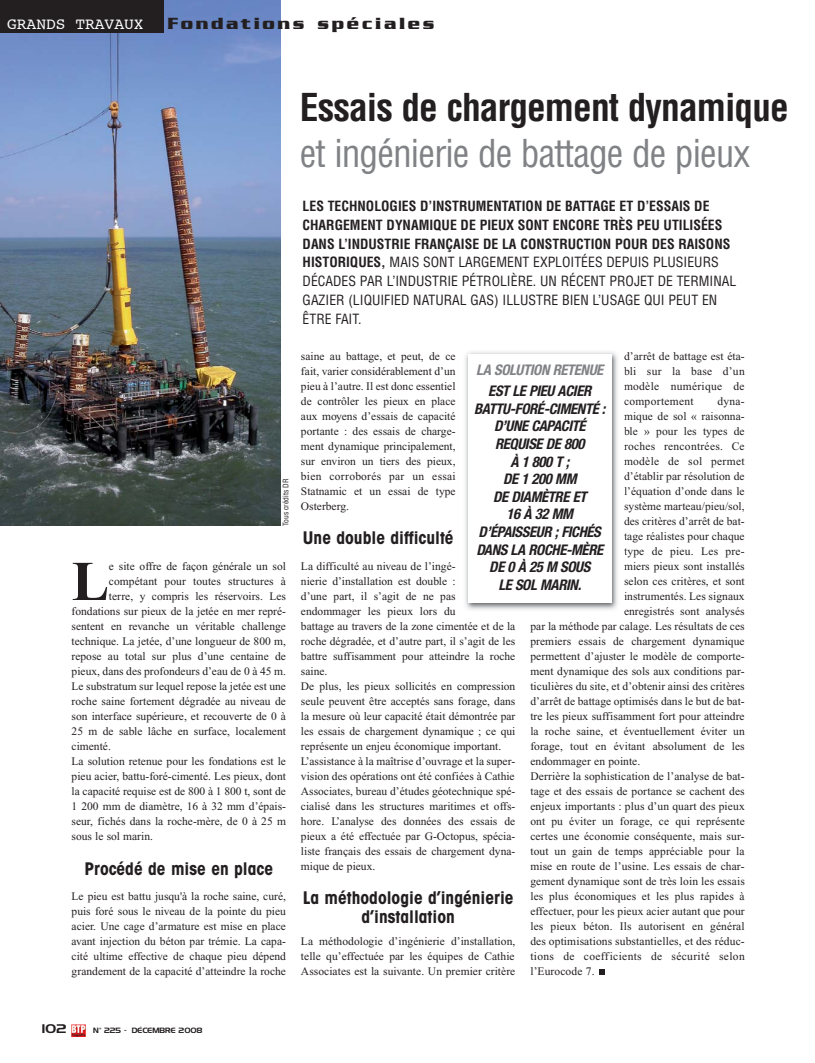
<style>
.page{position:relative;width:815px;height:1063px;background:#fff}
.page>*{position:absolute;margin:0;border:0;box-sizing:border-box;transform-origin:0 0}
.t1{font:700 56.12px "Times New Roman";color:#231f20}
.t2{font:condensed 37.5px "Helvetica";letter-spacing:-.025em;color:#808285}
.t3{font:700 condensed 37.5px "Helvetica";letter-spacing:-.025em;color:#231f20}
.t4{font:700 condensed 17.5px/18.8px "Avant Garde";color:#231f20;text-align:center}
.t5{font:700 17.5px "Serpentine";letter-spacing:.155em;color:#231f20}
.t6{font:16.25px "Courier";color:#fff}
.t7{font:italic 700 condensed 14.62px/17.6px "Helvetica Neue";letter-spacing:-.025em;color:#231f20;text-align:center}
.t8{font:italic 700 condensed 14.62px "Helvetica Neue";color:#808285}
.t9{font:700 condensed 13.75px/18.8px "Helvetica";color:#231f20}
.t10{font:11.5px/15px "Times New Roman";color:#231f20;text-align:justify}
.t11{font:11.5px "Times New Roman";letter-spacing:.025em;color:#231f20}
.t12{font:11.5px "Times New Roman";letter-spacing:.03em;color:#231f20}
.t13{font:11.25px "Hancock Park Laser";color:#231f20;scale:1.15 1}
.t14{font:condensed 7.5px "Helvetica";color:#231f20}
.t15{font:6.88px "Hancock Park Laser";color:#231f20;scale:1.05 1}
.s1{font-weight:400}
</style>
<div class="page">
<svg style="left:599px;top:970px;width:5px;height:5px"></svg>
<img style="left:0;top:0;width:281px;height:525px">
<img style="left:71px;top:1024px;width:15px;height:12px">
<div style="left:0;top:0;width:163px;height:32px;background:#231f20"></div>
<img style="left:465px;top:352px;width:153px;height:258px">
<svg style="left:624px;top:401px;width:1px;height:49px"></svg>
<svg style="left:624px;top:476px;width:1px;height:48px"></svg>
<svg style="left:624px;top:534px;width:1px;height:51px"></svg>
<div style="left:468px;top:354px;width:143px;height:249px;background:#fff"></div>
<h3 class="t6" style="left:7px;top:17px;width:138px">GRANDS TRAVAUX</h3>
<h3 class="t5" style="left:167px;top:18px;width:269px">Fondations spéciales</h3>
<p class="t14" style="left:283px;top:526px;width:49px;rotate:-90deg">Tous crédits DR</p>
<h1 class="t1" style="left:72px;top:562px;width:39px">L</h1>
<p class="t10" style="left:109px;top:560px;width:179px">e site offre de façon générale un sol</p>
<p class="t10" style="left:109px;top:575px;width:179px">compétant pour toutes structures à</p>
<p class="t10" style="left:109px;top:590px;width:179px">terre, y compris les réservoirs. Les</p>
<p class="t10" style="left:72px;top:605px;width:216px">fondations sur pieux de la jetée en mer repré-</p>
<p class="t10" style="left:72px;top:620px;width:216px">sentent en revanche un véritable challenge</p>
<p class="t10" style="left:72px;top:635px;width:216px">technique. La jetée, d’une longueur de 800 m,</p>
<p class="t10" style="left:72px;top:650px;width:216px">repose au total sur plus d’une centaine de</p>
<p class="t10" style="left:72px;top:665px;width:216px">pieux, dans des profondeurs d’eau de 0 à 45 m.</p>
<p class="t10" style="left:72px;top:680px;width:216px">Le substratum sur lequel repose la jetée est une</p>
<p class="t10" style="left:72px;top:695px;width:216px">roche saine fortement dégradée au niveau de</p>
<p class="t10" style="left:72px;top:710px;width:216px">son interface supérieure, et recouverte de 0 à</p>
<p class="t10" style="left:72px;top:725px;width:216px">25 m de sable lâche en surface, localement</p>
<p class="t10" style="left:72px;top:740px;width:41px">cimenté.</p>
<p class="t10" style="left:72px;top:755px;width:216px">La solution retenue pour les fondations est le</p>
<p class="t10" style="left:72px;top:770px;width:216px">pieu acier, battu-foré-cimenté. Les pieux, dont</p>
<p class="t10" style="left:72px;top:785px;width:216px">la capacité requise est de 800 à 1 800 t, sont de</p>
<p class="t10" style="left:72px;top:800px;width:216px">1 200 mm de diamètre, 16 à 32 mm d’épais-</p>
<p class="t10" style="left:72px;top:815px;width:216px">seur, fichés dans la roche-mère, de 0 à 25 m</p>
<p class="t10" style="left:72px;top:830px;width:83px">sous le sol marin.</p>
<h3 class="t4" style="left:85px;top:861px;width:190px">Procédé de mise en place</h3>
<p class="t10" style="left:72px;top:890px;width:216px">Le pieu est battu jusqu'à la roche saine, curé, puis foré sous le niveau de la pointe du pieu acier. Une cage d’armature est mise en place avant injection du béton par trémie. La capa&shy;cité ultime effective de chaque pieu dépend grandement de la capacité d’atteindre la roche</p>
<h2 class="t3" style="left:300px;top:93px;width:491px">Essais de chargement dynamique</h2>
<h2 class="t2" style="left:300px;top:139px;width:452px">et ingénierie de battage de pieux</h2>
<p class="t9" style="left:303px;top:198px;width:435px">LES TECHNOLOGIES D’INSTRUMENTATION DE BATTAGE ET D’ESSAIS DE CHARGEMENT DYNAMIQUE DE PIEUX SONT ENCORE TRÈS PEU UTILISÉES DANS L’INDUSTRIE FRANÇAISE DE LA CONSTRUCTION POUR DES RAISONS HISTORIQUES, <span class="s1">MAIS SONT LARGEMENT EXPLOITÉES DEPUIS PLUSIEURS DÉCADES PAR L’INDUSTRIE PÉTROLIÈRE. UN RÉCENT PROJET DE TERMINAL GAZIER (LIQUIFIED NATURAL GAS) ILLUSTRE BIEN L’USAGE QUI PEUT EN ÊTRE FAIT.</span></p>
<p class="t10" style="left:301px;top:350px;width:156px">saine au battage, et peut, de ce fait, varier considérablement d’un pieu à l’autre. Il est donc essentiel de contrôler les pieux en place aux moyens d’essais de capacité portante : des essais de charge&shy;ment dynamique principalement, sur environ un tiers des pieux, bien corroborés par un essai Statnamic et un essai de type Osterberg.</p>
<h3 class="t4" style="left:303px;top:530px;width:152px">Une double difficulté</h3>
<p class="t10" style="left:301px;top:560px;width:216px;text-align:left">La difficulté au niveau de l’ingé-<br>nierie d’installation est double :<br>d’une part, il s’agit de ne pas endommager les pieux lors du<br>battage au travers de la zone cimentée et de la roche dégradée, et d’autre part, il s’agit de les battre suffisamment pour atteindre la roche saine.<br>De plus, les pieux sollicités en compression seule peuvent être acceptés sans forage, dans la mesure où leur capacité était démontrée par les essais de chargement dynamique ; ce qui représente un enjeu économique important.<br>L’assistance à la maîtrise d’ouvrage et la super&shy;vision des opérations ont été confiées à Cathie Associates, bureau d’études géotechnique spé&shy;cialisé dans les structures maritimes et offs&shy;hore. L’analyse des données des essais de pieux a été effectuée par G-Octopus, spécia&shy;liste français des essais de chargement dyna&shy;mique de pieux.</p>
<h3 class="t4" style="left:303px;top:890px;width:212px">La méthodologie d’ingénierie d’installation</h3>
<p class="t10" style="left:301px;top:935px;width:216px">La méthodologie d’ingénierie d’installation, telle qu’effectuée par les équipes de Cathie Associates est la suivante. Un premier critère</p>
<p class="t10" style="left:624px;top:350px;width:122px">d’arrêt de battage est éta&shy;bli sur la base d’un modèle numérique de comportement</p>
<p class="t8" style="left:476px;top:365px;width:131px">LA SOLUTION RETENUE</p>
<p class="t7" style="left:474px;top:383px;width:136px">EST LE PIEU ACIER<br>BATTU-FORÉ-CIMENTÉ :<br>D’UNE CAPACITÉ<br>REQUISE DE 800<br>À 1 800 T ;<br>DE 1 200 MM<br>DE DIAMÈTRE ET<br>16 À 32 MM<br>D’ÉPAISSEUR ;FICHÉS<br>DANS LA ROCHE-MÈRE<br>DE 0 À 25 M SOUS<br>LE SOL MARIN.</p>
<p class="t10" style="left:717px;top:395px;width:29px">dyna-</p>
<p class="t10" style="left:624px;top:410px;width:122px">mique de sol « raisonna-</p>
<p class="t10" style="left:624px;top:425px;width:122px">ble » pour les types de</p>
<p class="t11" style="left:624px;top:442px;width:122px">roches rencontrées. Ce</p>
<p class="t11" style="left:624px;top:457px;width:122px">modèle de sol permet</p>
<p class="t10" style="left:624px;top:470px;width:122px">d’établir par résolution de</p>
<p class="t10" style="left:624px;top:485px;width:122px">l’équation d’onde dans le</p>
<p class="t10" style="left:624px;top:500px;width:122px">système marteau/pieu/sol,</p>
<p class="t10" style="left:624px;top:515px;width:122px">des critères d’arrêt de bat-</p>
<p class="t10" style="left:624px;top:530px;width:122px">tage réalistes pour chaque</p>
<p class="t10" style="left:624px;top:545px;width:122px">type de pieu. Les pre-</p>
<p class="t10" style="left:624px;top:560px;width:122px">miers pieux sont installés</p>
<p class="t10" style="left:624px;top:575px;width:122px">selon ces critères, et sont</p>
<p class="t10" style="left:624px;top:590px;width:122px">instrumentés. Les signaux</p>
<p class="t10" style="left:624px;top:605px;width:122px">enregistrés sont analysés</p>
<p class="t10" style="left:530px;top:620px;width:216px">par la méthode par calage. Les résultats de ces</p>
<p class="t10" style="left:530px;top:635px;width:216px">premiers essais de chargement dynamique</p>
<p class="t10" style="left:530px;top:650px;width:216px">permettent d’ajuster le modèle de comporte-</p>
<p class="t10" style="left:530px;top:665px;width:216px">ment dynamique des sols aux conditions par-</p>
<p class="t10" style="left:530px;top:680px;width:216px">ticulières du site, et d’obtenir ainsi des critères</p>
<p class="t10" style="left:530px;top:695px;width:216px">d’arrêt de battage optimisés dans le but de bat-</p>
<p class="t10" style="left:530px;top:710px;width:216px">tre les pieux suffisamment fort pour atteindre</p>
<p class="t10" style="left:530px;top:725px;width:216px">la roche saine, et éventuellement éviter un</p>
<p class="t10" style="left:530px;top:740px;width:216px">forage, tout en évitant absolument de les</p>
<p class="t10" style="left:530px;top:755px;width:111px">endommager en pointe.</p>
<p class="t10" style="left:530px;top:770px;width:216px">Derrière la sophistication de l’analyse de bat-</p>
<p class="t10" style="left:530px;top:785px;width:216px">tage et des essais de portance se cachent des</p>
<p class="t10" style="left:530px;top:800px;width:216px">enjeux importants : plus d’un quart des pieux</p>
<p class="t10" style="left:530px;top:815px;width:216px">ont pu éviter un forage, ce qui représente</p>
<p class="t10" style="left:530px;top:830px;width:216px">certes une économie conséquente, mais sur-</p>
<p class="t10" style="left:530px;top:845px;width:216px">tout un gain de temps appréciable pour la</p>
<p class="t10" style="left:530px;top:860px;width:216px">mise en route de l’usine. Les essais de char-</p>
<p class="t10" style="left:530px;top:875px;width:216px">gement dynamique sont de très loin les essais</p>
<p class="t10" style="left:530px;top:890px;width:216px">les plus économiques et les plus rapides à</p>
<p class="t10" style="left:530px;top:905px;width:216px">effectuer, pour les pieux acier autant que pour</p>
<p class="t10" style="left:530px;top:920px;width:216px">les pieux béton. Ils autorisent en général</p>
<p class="t10" style="left:530px;top:935px;width:216px">des optimisations substantielles, et des réduc-</p>
<p class="t12" style="left:530px;top:952px;width:216px">tions de coefficients de sécurité selon</p>
<p class="t10" style="left:530px;top:965px;width:66px">l’Eurocode 7.</p>
<p class="t13" style="left:43px;top:1024px;width:23px">102</p>
<p class="t15" style="left:94px;top:1027px;width:105px">N° 225 - DÉCEMBRE 2008</p>
</div>
